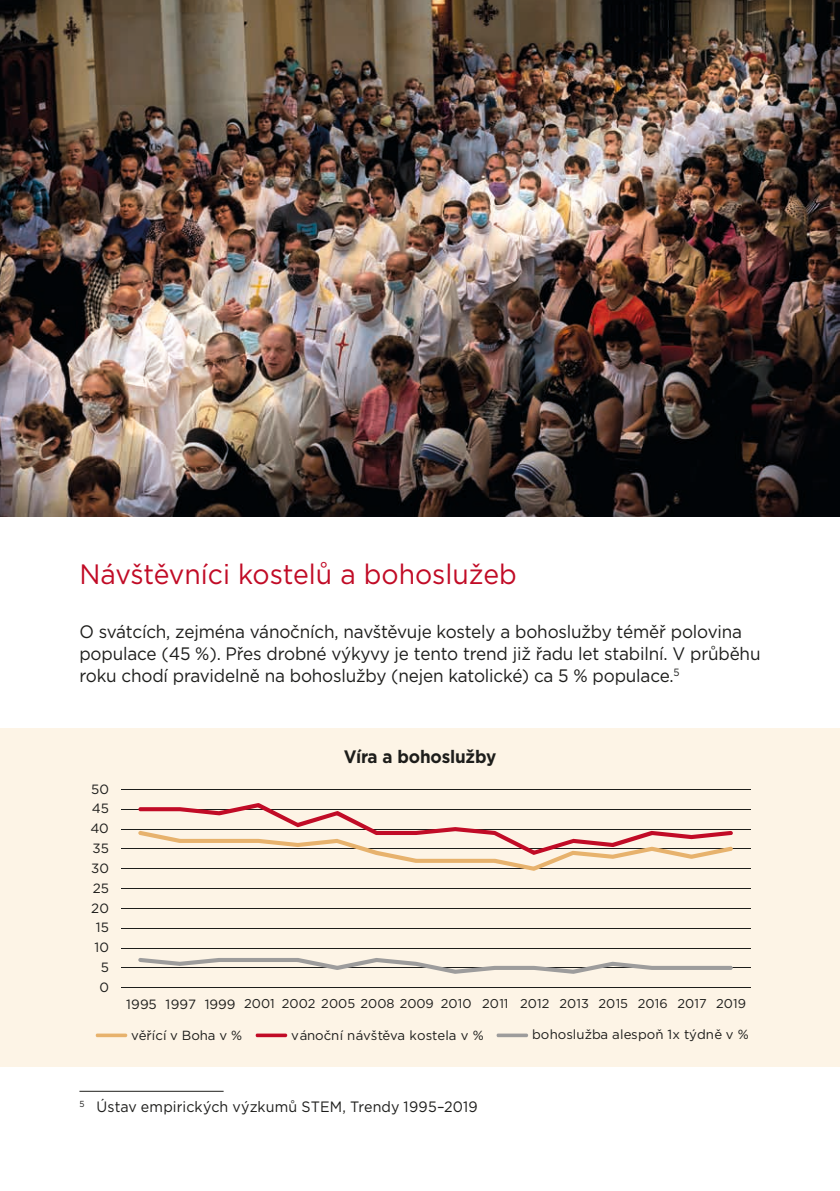
<style>
.page{position:relative;width:840px;height:1191px;background:#fff}
.page>*{position:absolute;margin:0;border:0;box-sizing:border-box;transform-origin:0 0}
.t1{font:28px "Gotham";color:#c10b26;scale:.95 1}
.t2{font:18px/22px "Gotham";letter-spacing:-.01em;color:#1d1d1b;scale:.95 1}
.t3{font:700 18px "Gotham";letter-spacing:-.01em;color:#1d1d1b;scale:.95 1}
.t4{font:15px "Gotham";letter-spacing:.01em;color:#1d1d1b;scale:.95 1}
.t5{font:300 13.4px "Gotham";letter-spacing:.005em;color:#1d1d1b}
.t6{font:300 13.2px "Gotham";color:#1d1d1b}
.t7{font:300 12.8px "Gotham";color:#1d1d1b}
.s1{font-size:13.4px}
</style>
<div class="page">
<hr style="left:79px;top:1090px;width:144px;height:1px;background:#1d1d1b">
<img style="left:0;top:0;width:839px;height:516px">
<div style="left:0;top:728px;width:839px;height:338px;background:#fdf4e6"></div>
<hr style="left:121px;top:789px;width:629px;height:1px;background:#1d1d1b">
<hr style="left:121px;top:809px;width:629px;height:1px;background:#1d1d1b">
<hr style="left:121px;top:828px;width:629px;height:1px;background:#1d1d1b">
<hr style="left:121px;top:848px;width:629px;height:1px;background:#1d1d1b">
<hr style="left:121px;top:868px;width:629px;height:1px;background:#1d1d1b">
<hr style="left:121px;top:888px;width:629px;height:1px;background:#1d1d1b">
<hr style="left:121px;top:908px;width:629px;height:1px;background:#1d1d1b">
<hr style="left:121px;top:928px;width:629px;height:1px;background:#1d1d1b">
<hr style="left:121px;top:947px;width:629px;height:1px;background:#1d1d1b">
<hr style="left:121px;top:967px;width:629px;height:1px;background:#1d1d1b">
<hr style="left:121px;top:987px;width:629px;height:1px;background:#1d1d1b">
<svg style="left:138px;top:803px;width:594px;height:67px"></svg>
<svg style="left:138px;top:958px;width:594px;height:15px"></svg>
<svg style="left:96px;top:1033px;width:31px;height:4px"></svg>
<svg style="left:255px;top:1033px;width:32px;height:4px"></svg>
<svg style="left:496px;top:1033px;width:32px;height:4px"></svg>
<h1 class="t1" style="left:79px;top:556px;width:461px">Návštěvníci kostelů a bohoslužeb</h1>
<p class="t2" style="left:79px;top:620px;width:718px">O svátcích, zejména vánočních, navštěvuje kostely a bohoslužby téměř polovina populace (45 %). Přes drobné výkyvy je tento trend již řadu let stabilní. V průběhu roku chodí pravidelně na bohoslužby (nejen katolické) ca 5 % populace.<sup>5</sup></p>
<p class="t5" style="left:91px;top:784px;width:19px">50</p>
<p class="t5" style="left:92px;top:803px;width:19px">45</p>
<p class="t5" style="left:90px;top:823px;width:20px">40</p>
<p class="t5" style="left:92px;top:843px;width:18px">35</p>
<p class="t5" style="left:91px;top:863px;width:19px">30</p>
<p class="t5" style="left:93px;top:883px;width:18px">25</p>
<p class="t5" style="left:91px;top:902px;width:19px">20</p>
<p class="t5" style="left:96px;top:922px;width:14px">15</p>
<p class="t5" style="left:94px;top:942px;width:16px">10</p>
<p class="t5" style="left:101px;top:962px;width:10px">5</p>
<p class="t5" style="left:99px;top:982px;width:11px">0</p>
<p class="t3" style="left:343px;top:745px;width:162px">Víra a bohoslužby</p>
<p class="t7" style="left:126px;top:999px;width:621px"><span class="s1">1995 1997 1999</span> 2001 2002 2005 2008 2009 2010 2011 2012 2013 2015 2016 2017 2019</p>
<p class="t6" style="left:131px;top:1030px;width:112px">věřící v Boha v %</p>
<p class="t6" style="left:291px;top:1030px;width:194px">vánoční návštěva kostela v %</p>
<p class="t6" style="left:532px;top:1029px;width:218px">bohoslužba alespoň 1x týdně v %</p>
<p class="t4" style="left:79px;top:1097px;width:420px"><sup>5</sup> Ústav empirických výzkumů STEM, Trendy 1995–2019</p>
</div>
